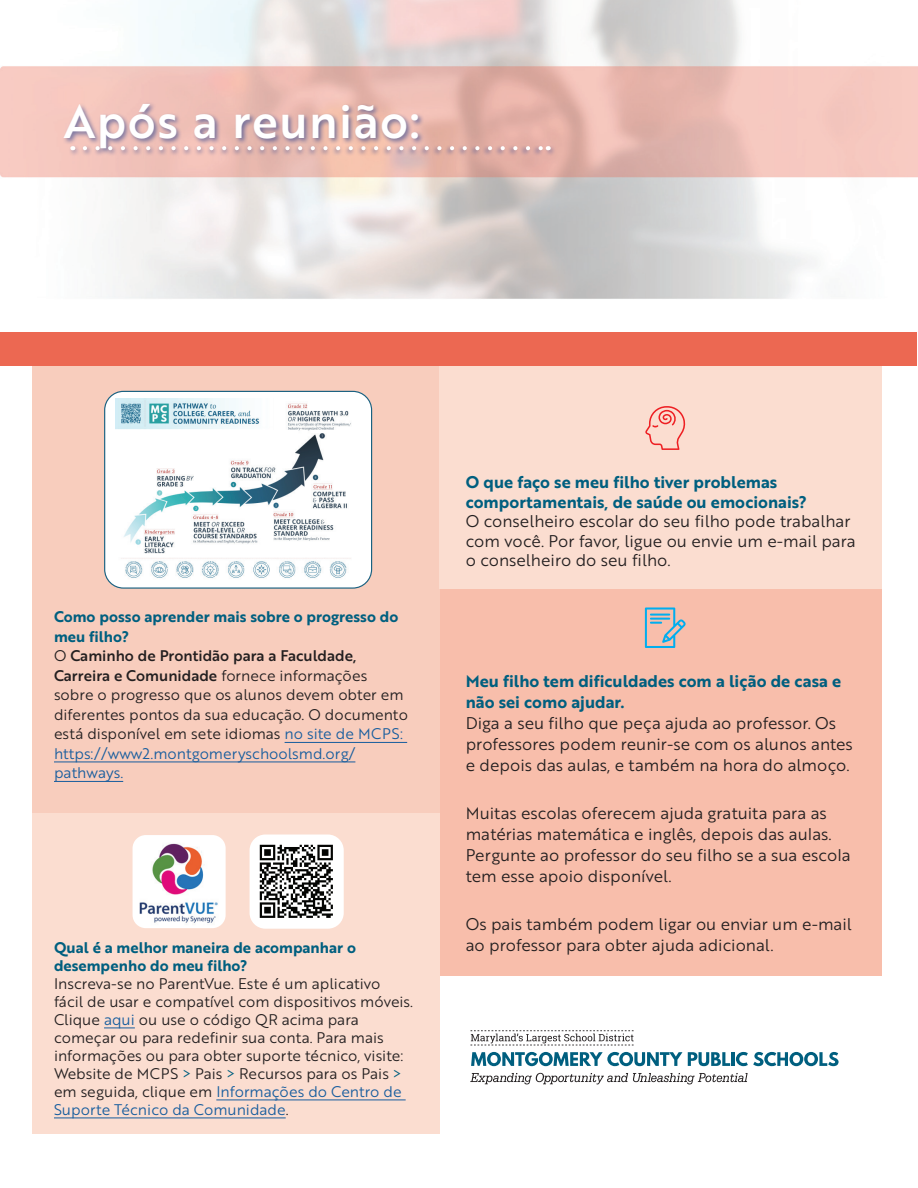
<style>
.page{position:relative;width:918px;height:1188px;background:#fff}
.page>*{position:absolute;margin:0;border:0;box-sizing:border-box;transform-origin:0 0}
.t1{font:46.5px "Brother 1816 Medium";letter-spacing:.03em;color:#fff}
.t2{font:16.5px/21px "Brother 1816 Book";color:#231f20}
.t3{font:16.5px/19.5px "Brother 1816 Bold";color:#005f7f}
.t4{font:15px/18px "Brother 1816 Book";color:#231f20}
.t5{font:15px/19.5px "Brother 1816 Bold";color:#005f7f}
.t6{font:15px/19.5px "Brother 1816 Medium";color:#231f20}
.s1{font-family:"Brother 1816 Book"}
.s2{color:#175d9e}
.s3{color:#005f7f}
</style>
<div class="page">
<div style="left:1px;top:333px;width:916px;height:33px;background:#ec6852"></div>
<div style="left:440px;top:589px;width:442px;height:387px;background:#f8beab"></div>
<div style="left:32px;top:366px;width:408px;height:462px;background:#f8cdbd"></div>
<div style="left:440px;top:366px;width:442px;height:223px;background:#fbddd0"></div>
<div style="left:32px;top:813px;width:408px;height:321px;background:#fbddd0"></div>
<div style="left:105px;top:391px;width:267px;height:197px;background:#fff;border-radius:19px"></div>
<img style="left:115px;top:399px;width:236px;height:179px">
<div style="left:104px;top:391px;width:268px;height:198px;border:1px solid #196181;border-radius:19px"></div>
<svg style="left:645px;top:607px;width:41px;height:41px"></svg>
<svg style="left:470px;top:1073px;width:278px;height:11px"></svg>
<svg style="left:471px;top:1052px;width:211px;height:14px"></svg>
<svg style="left:688px;top:1052px;width:42px;height:14px"></svg>
<hr style="left:731px;top:1052px;width:4px;height:14px;background:#005f7f">
<svg style="left:736px;top:1052px;width:103px;height:14px"></svg>
<svg style="left:471px;top:1030px;width:163px;height:16px"></svg>
<img style="left:133px;top:835px;width:93px;height:93px">
<img style="left:250px;top:835px;width:94px;height:94px">
<svg style="left:645px;top:406px;width:41px;height:44px"></svg>
<hr style="left:285px;top:742px;width:122px;height:1px;background:#175d9e">
<hr style="left:54px;top:762px;width:301px;height:1px;background:#175d9e">
<hr style="left:54px;top:781px;width:69px;height:1px;background:#175d9e">
<hr style="left:104px;top:1028px;width:31px;height:1px;background:#175d9e">
<hr style="left:216px;top:1100px;width:190px;height:1px;background:#175d9e">
<hr style="left:54px;top:1118px;width:232px;height:1px;background:#175d9e">
<div style="left:62px;top:102px;width:494px;height:55px;background:#253f8e;opacity:.59"></div>
<svg style="left:85px;top:146px;width:456px;height:4px"></svg>
<h1 class="t1" style="left:64px;top:87px;width:358px">Após a reunião:</h1>
<p class="t5" style="left:54px;top:607px;width:346px">Como posso aprender mais sobre o progresso do meu filho?</p>
<p class="t6" style="left:54px;top:646px;width:315px"><span class="s1">O</span> Caminho de Prontidão para a Faculdade,<br>Carreira e Comunidade <span class="s1">fornece informações</span></p>
<p class="t4" style="left:54px;top:685px;width:355px;line-height:19.5px">sobre o progresso que os alunos devem obter em diferentes pontos da sua educação. O documento está disponível em sete idiomas <span class="s2">no site de MCPS: https://www2.montgomeryschoolsmd.org/ pathways.</span></p>
<p class="t5" style="left:54px;top:938px;width:303px;line-height:18px">Qual é a melhor maneira de acompanhar o desempenho do meu filho?</p>
<p class="t4" style="left:54px;top:974px;width:361px">Inscreva-se no ParentVue. Este é um aplicativo fácil de usar e compatível com dispositivos móveis.<br>Clique <span class="s2">aqui</span> ou use o código QR acima para começar ou para redefinir sua conta. Para mais informações ou para obter suporte técnico, visite:<br>Website de MCPS <span class="s3">&gt;</span> Pais <span class="s3">&gt;</span> Recursos para os Pais <span class="s3">&gt; </span>em seguida, clique em <span class="s2">Informações do Centro de Suporte Técnico da Comunidade</span>.</p>
<p class="t3" style="left:466px;top:472px;width:343px">O que faço se meu filho tiver problemas comportamentais, de saúde ou emocionais?</p>
<p class="t2" style="left:466px;top:511px;width:391px;line-height:19.5px">O conselheiro escolar do seu filho pode trabalhar com você. Por favor, ligue ou envie um e-mail para o conselheiro do seu filho.</p>
<p class="t3" style="left:466px;top:670px;width:377px;line-height:21px">Meu filho tem dificuldades com a lição de casa e não sei como ajudar.</p>
<p class="t2" style="left:466px;top:712px;width:389px">Diga a seu filho que peça ajuda ao professor. Os professores podem reunir-se com os alunos antes e depois das aulas, e também na hora do almoço.</p>
<p class="t2" style="left:466px;top:802px;width:386px">Muitas escolas oferecem ajuda gratuita para as matérias matemática e inglês, depois das aulas.<br>Pergunte ao professor do seu filho se a sua escola tem esse apoio disponível.</p>
<p class="t2" style="left:466px;top:913px;width:388px">Os pais também podem ligar ou enviar um e-mail ao professor para obter ajuda adicional.</p>
</div>
